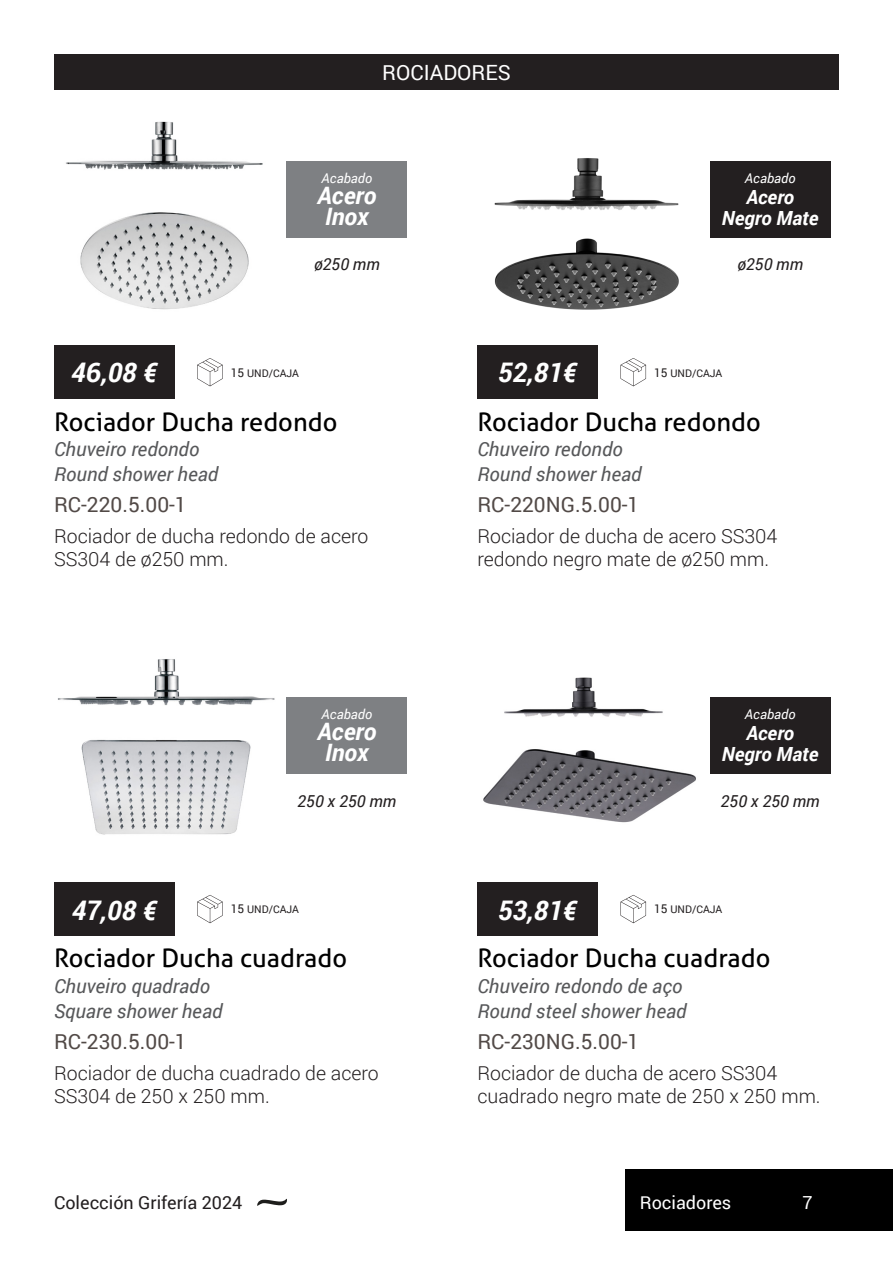
<style>
.page{position:relative;width:893px;height:1263px;background:#fff}
.page>*{position:absolute;margin:0;border:0;box-sizing:border-box;transform-origin:0 0}
.t1{font:italic 700 27px "Roboto";color:#fff}
.t2{font:25.5px "Aller";color:#000}
.t3{font:italic 700 24px/21px "Roboto";color:#fff;text-align:center}
.t4{font:21px "Roboto";color:#524a47}
.t5{font:21px "Roboto";color:#fff}
.t6{font:300 19.5px/23.4px "Roboto";color:#231f20}
.t7{font:italic 19.5px "Roboto";color:#57585a}
.t8{font:italic 700 19.5px/21px "Roboto";color:#fff;text-align:center}
.t9{font:18px "Roboto";color:#231f20}
.t10{font:18px "Roboto";color:#fff}
.t11{font:italic 16.5px "Roboto";color:#231f20}
.t12{font:italic 13.5px "Roboto";color:#fff}
.t13{font:10.5px "Roboto";letter-spacing:-.005em;color:#231f20}
.s1{font-size:12px}
</style>
<div class="page">
<div style="left:625px;top:1169px;width:268px;height:62px;background:#000"></div>
<div style="left:54px;top:54px;width:785px;height:35px;background:#231f20"></div>
<svg style="left:257px;top:1199px;width:30px;height:7px"></svg>
<div style="left:54px;top:345px;width:120px;height:54px;background:#231f20"></div>
<div style="left:54px;top:882px;width:120px;height:54px;background:#231f20"></div>
<div style="left:477px;top:882px;width:121px;height:54px;background:#231f20"></div>
<div style="left:477px;top:345px;width:121px;height:54px;background:#231f20"></div>
<div style="left:287px;top:161px;width:120px;height:77px;background:#7e8083"></div>
<div style="left:710px;top:161px;width:120px;height:77px;background:#231f20"></div>
<svg style="left:197px;top:358px;width:26px;height:28px"></svg>
<svg style="left:197px;top:895px;width:26px;height:28px"></svg>
<svg style="left:620px;top:895px;width:26px;height:28px"></svg>
<svg style="left:620px;top:358px;width:26px;height:28px"></svg>
<img style="left:66px;top:121px;width:197px;height:189px">
<img style="left:58px;top:659px;width:217px;height:176px">
<img style="left:483px;top:677px;width:213px;height:146px">
<img style="left:494px;top:158px;width:185px;height:152px">
<div style="left:287px;top:697px;width:120px;height:76px;background:#7e8083"></div>
<div style="left:710px;top:697px;width:120px;height:76px;background:#231f20"></div>
<h1 class="t1" style="left:71px;top:354px;width:87px">46,08 €</h1>
<p class="t5" style="left:382px;top:57px;width:130px">Rociadores</p>
<p class="t12" style="left:322px;top:169px;width:52px">Acabado</p>
<p class="t3" style="left:317px;top:184px;width:60px">Acero<br>Inox</p>
<p class="t11" style="left:314px;top:253px;width:67px">ø250 mm</p>
<p class="t13" style="left:231px;top:365px;width:70px"><span class="s1">15</span> UND/CAJA</p>
<h1 class="t1" style="left:498px;top:354px;width:80px">52,81€</h1>
<p class="t12" style="left:745px;top:169px;width:52px">Acabado</p>
<p class="t8" style="left:722px;top:186px;width:98px">Acero<br>Negro Mate</p>
<p class="t11" style="left:737px;top:253px;width:67px">ø250 mm</p>
<p class="t13" style="left:654px;top:365px;width:70px"><span class="s1">15</span> UND/CAJA</p>
<h2 class="t2" style="left:54px;top:406px;width:285px">Rociador Ducha redondo</h2>
<h2 class="t2" style="left:477px;top:406px;width:285px">Rociador Ducha redondo</h2>
<p class="t7" style="left:54px;top:435px;width:147px">Chuveiro redondo</p>
<p class="t7" style="left:477px;top:435px;width:147px">Chuveiro redondo</p>
<p class="t7" style="left:54px;top:460px;width:166px">Round shower head</p>
<p class="t7" style="left:477px;top:460px;width:166px">Round shower head</p>
<p class="t4" style="left:54px;top:490px;width:134px">RC-220.5.00-1</p>
<p class="t4" style="left:477px;top:490px;width:164px">RC-220N G.5.00-1</p>
<p class="t6" style="left:54px;top:523px;width:316px">Rociador de ducha redondo de acero<br>SS304 de ø250 mm.</p>
<p class="t6" style="left:477px;top:523px;width:302px">Rociador de ducha de acero SS304 redondo negro mate de ø250 mm.</p>
<p class="t12" style="left:322px;top:705px;width:52px">Acabado</p>
<p class="t3" style="left:317px;top:720px;width:60px">Acero<br>Inox</p>
<p class="t12" style="left:745px;top:705px;width:52px">Acabado</p>
<p class="t8" style="left:722px;top:722px;width:98px">Acero<br>Negro Mate</p>
<p class="t11" style="left:297px;top:790px;width:100px">250 x 250 mm</p>
<p class="t11" style="left:721px;top:790px;width:100px">250 x 250 mm</p>
<h1 class="t1" style="left:72px;top:891px;width:86px">47,08 €</h1>
<h1 class="t1" style="left:498px;top:891px;width:80px">53,81€</h1>
<p class="t13" style="left:231px;top:902px;width:70px"><span class="s1">15</span> UND/CAJA</p>
<p class="t13" style="left:654px;top:902px;width:70px"><span class="s1">15</span> UND/CAJA</p>
<h2 class="t2" style="left:54px;top:943px;width:295px">Rociador Ducha cuadrado</h2>
<h2 class="t2" style="left:477px;top:943px;width:295px">Rociador Ducha cuadrado</h2>
<p class="t7" style="left:54px;top:972px;width:158px">Chuveiro quadrado</p>
<p class="t7" style="left:477px;top:972px;width:207px">Chuveiro redondo de aço</p>
<p class="t7" style="left:54px;top:997px;width:170px">Square shower head</p>
<p class="t7" style="left:477px;top:997px;width:211px">Round steel shower head</p>
<p class="t4" style="left:54px;top:1026px;width:134px">RC-230.5.00-1</p>
<p class="t4" style="left:477px;top:1026px;width:164px">RC-230N G.5.00-1</p>
<p class="t6" style="left:54px;top:1060px;width:326px">Rociador de ducha cuadrado de acero<br>SS304 de 250 x 250 mm.</p>
<p class="t6" style="left:477px;top:1060px;width:345px">Rociador de ducha de acero SS304 cuadrado negro mate de 250 x 250 mm.</p>
<p class="t9" style="left:54px;top:1190px;width:190px">Colección Grifería 2024</p>
<p class="t10" style="left:640px;top:1190px;width:93px">Rociadores</p>
<p class="t10" style="left:803px;top:1190px;width:12px">7</p>
</div>
